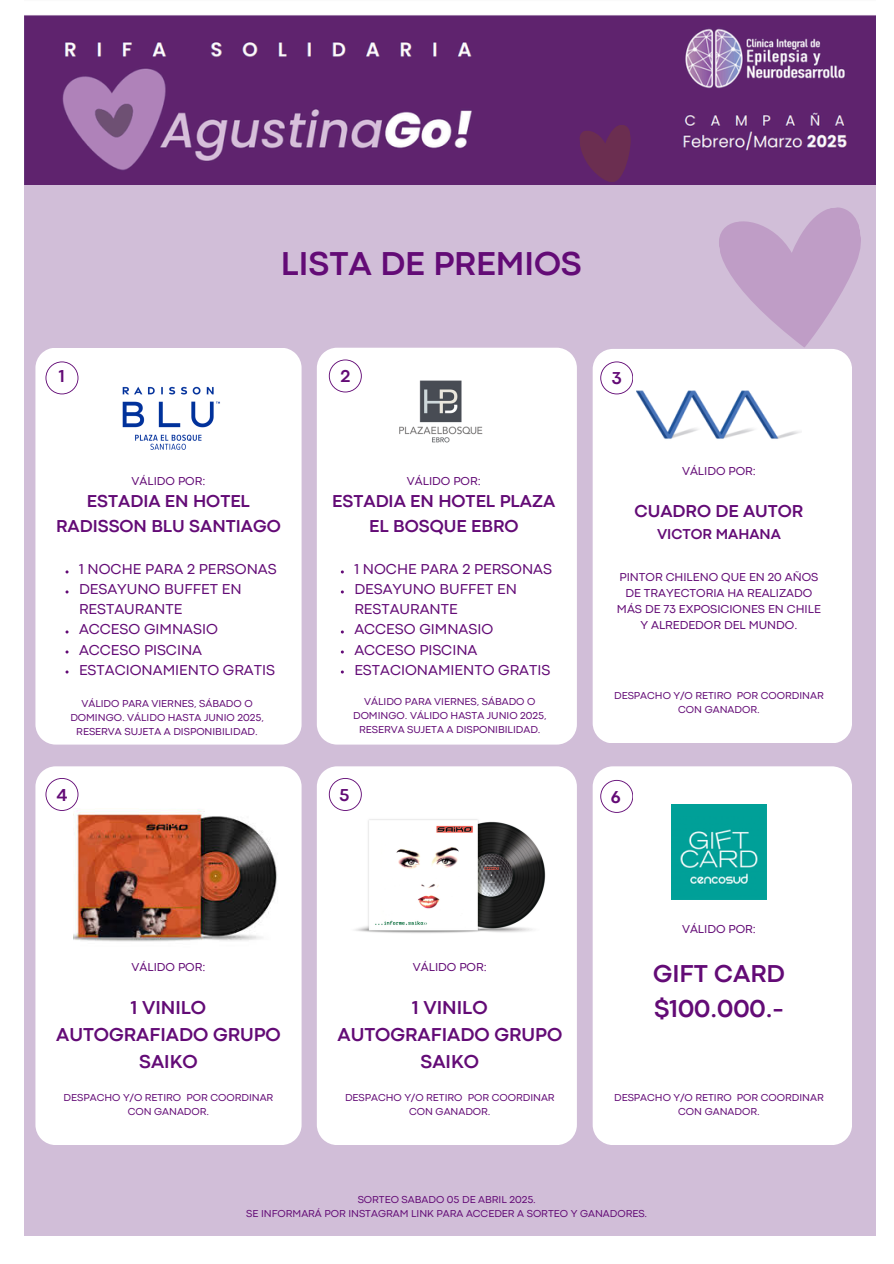
<style>
.page{position:relative;width:894px;height:1264px;background:#fff}
.page>*{position:absolute;margin:0;border:0;box-sizing:border-box;transform-origin:0 0}
.t1{font:700 34.5px "Codec Pro";color:#630b76}
.t2{font:700 25.5px/35px "Codec Pro";color:#630b76}
.t3{font:700 19.5px/27px "Codec Pro";color:#630b76;text-align:center}
.t4{font:700 18px/25px "Codec Pro";color:#630b76;text-align:center}
.t5{font:15px/20px "Codec Pro";color:#630b76}
.t6{font:700 15px "Codec Pro";color:#630b76}
.t7{font:12px/16px "Codec Pro";color:#630b76;text-align:center}
.t8{font:10.5px/14px "Codec Pro";color:#630b76;text-align:center}
</style>
<div class="page">
<img style="left:24px;top:15px;width:851px;height:170px">
<div style="left:24px;top:185px;width:851px;height:1050px;background:#d1bed8"></div>
<svg style="left:719px;top:207px;width:142px;height:140px"></svg>
<svg style="left:577px;top:124px;width:58px;height:61px;background:#65295c"></svg>
<div style="left:35px;top:348px;width:266px;height:396px;background:#fff"></div>
<img style="left:101px;top:366px;width:134px;height:105px">
<div style="left:317px;top:348px;width:259px;height:396px;background:#fff"></div>
<img style="left:352px;top:360px;width:182px;height:102px">
<div style="left:592px;top:349px;width:259px;height:394px;background:#fff"></div>
<img style="left:636px;top:376px;width:165px;height:75px">
<div style="left:35px;top:766px;width:266px;height:378px;background:#fff"></div>
<img style="left:73px;top:805px;width:205px;height:146px">
<div style="left:317px;top:766px;width:259px;height:379px;background:#fff"></div>
<img style="left:346px;top:802px;width:208px;height:139px">
<div style="left:592px;top:766px;width:259px;height:379px;background:#fff"></div>
<img style="left:671px;top:804px;width:95px;height:95px">
<svg style="left:329px;top:359px;width:32px;height:33px"></svg>
<svg style="left:600px;top:361px;width:32px;height:33px"></svg>
<svg style="left:45px;top:778px;width:33px;height:32px"></svg>
<svg style="left:329px;top:778px;width:32px;height:32px"></svg>
<svg style="left:600px;top:780px;width:32px;height:32px"></svg>
<svg style="left:45px;top:361px;width:33px;height:33px"></svg>
<h4 class="t1" style="left:281px;top:251px;width:302px">LISTA DE PREMIOS</h4>
<h6 class="t4" style="left:59px;top:365px;width:8px">1</h6>
<p class="t4" style="left:340px;top:365px;width:11px">2</p>
<p class="t4" style="left:611px;top:367px;width:11px">3</p>
<p class="t7" style="left:131px;top:474px;width:75px">VÁLIDO POR:</p>
<p class="t4" style="left:56px;top:490px;width:226px">ESTADIA EN HOTEL<br>RADISSON BLU SANTIAGO</p>
<p class="t5" style="left:79px;top:560px;width:199px">1 NOCHE PARA 2 PERSONAS</p>
<h1 class="t5" style="left:79px;top:580px;width:164px">DESAYUNO BUFFET EN<br>RESTAURANTE</h1>
<p class="t5" style="left:79px;top:620px;width:140px">ACCESO GIMNASIO</p>
<p class="t5" style="left:79px;top:640px;width:124px">ACCESO PISCINA</p>
<p class="t5" style="left:79px;top:660px;width:197px">ESTACIONAMIENTO GRATIS</p>
<p class="t8" style="left:70px;top:697px;width:195px">VÁLIDO PARA VIERNES, SÁBADO O<br>DOMINGO. VÁLIDO HASTA JUNIO 2025,<br>RESERVA SUJETA A DISPONIBILIDAD.</p>
<h4 class="t7" style="left:407px;top:474px;width:75px">VÁLIDO POR:</h4>
<h4 class="t4" style="left:332px;top:490px;width:224px">ESTADIA EN HOTEL PLAZA<br>EL BOSQUE EBRO</h4>
<p class="t5" style="left:354px;top:560px;width:199px">1 NOCHE PARA 2 PERSONAS</p>
<p class="t5" style="left:354px;top:580px;width:164px">DESAYUNO BUFFET EN<br>RESTAURANTE</p>
<p class="t5" style="left:354px;top:620px;width:140px">ACCESO GIMNASIO</p>
<p class="t5" style="left:354px;top:640px;width:124px">ACCESO PISCINA</p>
<p class="t5" style="left:354px;top:660px;width:197px">ESTACIONAMIENTO GRATIS</p>
<h3 class="t8" style="left:353px;top:695px;width:195px">VÁLIDO PARA VIERNES, SÁBADO O<br>DOMINGO. VÁLIDO HASTA JUNIO 2025,<br>RESERVA SUJETA A DISPONIBILIDAD.</h3>
<p class="t7" style="left:681px;top:463px;width:75px">VÁLIDO POR:</p>
<p class="t4" style="left:634px;top:499px;width:170px">CUADRO DE AUTOR</p>
<p class="t6" style="left:657px;top:528px;width:125px">VICTOR MAHANA</p>
<p class="t7" style="left:616px;top:570px;width:205px">PINTOR CHILENO QUE EN 20 AÑOS<br>DE TRAYECTORIA HA REALIZADO<br>MÁS DE 73 EXPOSICIONES EN CHILE<br>Y ALREDEDOR DEL MUNDO.</p>
<p class="t8" style="left:614px;top:689px;width:211px">DESPACHO Y/O RETIRO POR COORDINAR<br>CON GANADOR.</p>
<p class="t4" style="left:57px;top:783px;width:12px">4</p>
<p class="t4" style="left:339px;top:783px;width:12px">5</p>
<h6 class="t4" style="left:610px;top:785px;width:11px">6</h6>
<p class="t7" style="left:131px;top:959px;width:75px">VÁLIDO POR:</p>
<p class="t3" style="left:56px;top:995px;width:226px">1 VINILO<br>AUTOGRAFIADO GRUPO<br>SAIKO</p>
<p class="t8" style="left:64px;top:1090px;width:211px">DESPACHO Y/O RETIRO POR COORDINAR<br>CON GANADOR.</p>
<p class="t7" style="left:413px;top:959px;width:75px">VÁLIDO POR:</p>
<p class="t3" style="left:337px;top:995px;width:226px">1 VINILO<br>AUTOGRAFIADO GRUPO<br>SAIKO</p>
<p class="t8" style="left:345px;top:1090px;width:211px">DESPACHO Y/O RETIRO POR COORDINAR<br>CON GANADOR.</p>
<p class="t7" style="left:681px;top:922px;width:75px">VÁLIDO POR:</p>
<p class="t2" style="left:653px;top:958px;width:133px">GIFT CARD $100.000.-</p>
<p class="t8" style="left:614px;top:1090px;width:211px">DESPACHO Y/O RETIRO POR COORDINAR<br>CON GANADOR.</p>
<h6 class="t8" style="left:357px;top:1193px;width:180px">SORTEO SABADO 05 DE ABRIL 2025.</h6>
<h3 class="t8" style="left:246px;top:1207px;width:402px">SE INFORMARÁ POR INSTAGRAM LINK PARA ACCEDER A SORTEO Y GANADORES.</h3>
</div>
